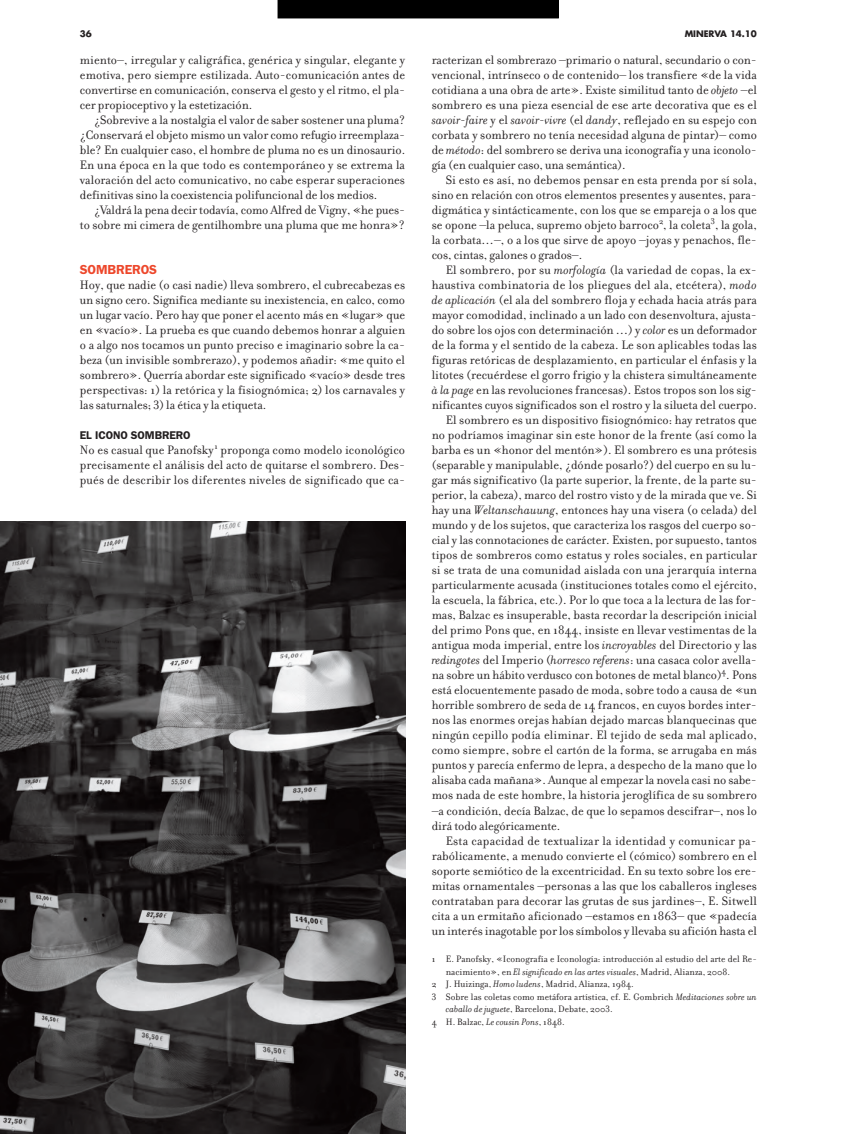
<style>
.page{position:relative;width:850px;height:1134px;background:#fff}
.page>*{position:absolute;margin:0;border:0;box-sizing:border-box;transform-origin:0 0}
.t1{font:13.12px/15px "Filosofia";color:#231f20;text-align:justify}
.t2{font:600 13.12px "ITC Franklin Gothic Std";letter-spacing:-.01em;color:#ed472b}
.t3{font:600 11.25px "ITC Franklin Gothic Std";letter-spacing:-.01em;color:#231f20}
.t4{font:10px "Filosofia";color:#231f20}
.t5{font:700 8.75px "Futura";color:#231f20}
.s1{font-style:italic}
</style>
<div class="page">
<div style="left:277px;top:0;width:282px;height:18px;background:#000"></div>
<img style="left:0;top:521px;width:405px;height:612px">
<p class="t5" style="left:80px;top:30px;width:13px">36</p>
<p class="t5" style="left:684px;top:30px;width:74px">MINERVA 14.10</p>
<p class="t1" style="left:80px;top:54px;width:327px">miento–, irregular y caligráfica, genérica y singular, elegante y emotiva, pero siempre estilizada. Auto-comunicación antes de convertirse en comunicación, conserva el gesto y el ritmo, el pla&shy;cer propioceptivo y la estetización.</p>
<p class="t1" style="left:80px;top:114px;width:327px;text-indent:14px">¿Sobrevive a la nostalgia el valor de saber sostener una pluma? ¿Conservará el objeto mismo un valor como refugio irreemplaza&shy;ble? En cualquier caso, el hombre de pluma no es un dinosaurio.<br>En una época en la que todo es contemporáneo y se extrema la valoración del acto comunicativo, no cabe esperar superaciones definitivas sino la coexistencia polifuncional de los medios.</p>
<p class="t1" style="left:80px;top:204px;width:327px;text-align:right">¿Valdrá la pena decir todavía, como Alfred de Vigny, «he pues-<br>to sobre mi cimera de gentilhombre una pluma que me honra»?</p>
<p class="t2" style="left:80px;top:265px;width:79px">SOMBREROS</p>
<p class="t1" style="left:80px;top:279px;width:327px">Hoy, que nadie (o casi nadie) lleva sombrero, el cubrecabezas es un signo cero. Significa mediante su inexistencia, en calco, como un lugar vacío. Pero hay que poner el acento más en «lugar» que en «vacío». La prueba es que cuando debemos honrar a alguien o a algo nos tocamos un punto preciso e imaginario sobre la ca&shy;beza (un invisible sombrerazo), y podemos añadir: «me quito el sombrero». Querría abordar este significado «vacío» desde tres perspectivas: 1) la retórica y la fisiognómica; 2) los carnavales y las saturnales; 3) la ética y la etiqueta.</p>
<p class="t3" style="left:80px;top:431px;width:112px">EL ICONO SOMBRERO</p>
<p class="t1" style="left:80px;top:444px;width:327px">No es casual que Panofsky<sup>1</sup> proponga como modelo iconológico precisamente el análisis del acto de quitarse el sombrero. Des&shy;pués de describir los diferentes niveles de significado que ca-</p>
<p class="t1" style="left:431px;top:54px;width:327px">racterizan el sombrerazo –primario o natural, secundario o con&shy;vencional, intrínseco o de contenido– los transfiere «de la vida cotidiana a una obra de arte». Existe similitud tanto de <span class="s1">objeto</span> –el sombrero es una pieza esencial de ese arte decorativa que es el <span class="s1">savoir-faire</span> y el <span class="s1">savoir-vivre</span> (el <span class="s1">dandy</span>, reflejado en su espejo con corbata y sombrero no tenía necesidad alguna de pintar)– como de <span class="s1">método</span>: del sombrero se deriva una iconografía y una iconolo&shy;gía (en cualquier caso, una semántica).</p>
<p class="t1" style="left:431px;top:174px;width:327px;text-indent:14px">Si esto es así, no debemos pensar en esta prenda por sí sola, sino en relación con otros elementos presentes y ausentes, para&shy;digmática y sintácticamente, con los que se empareja o a los que se opone –la peluca, supremo objeto barroco<sup>2</sup>, la coleta<sup>3</sup>, la gola, la corbata…–, o a los que sirve de apoyo –joyas y penachos, fle&shy;cos, cintas, galones o grados–.</p>
<p class="t1" style="left:446px;top:264px;width:312px">El sombrero, por su <span class="s1">morfología</span> (la variedad de copas, la ex-</p>
<p class="t1" style="left:432px;top:279px;width:327px">haustiva combinatoria de los pliegues del ala, etcétera), <span class="s1">modo</span></p>
<p class="t1" style="left:432px;top:294px;width:327px"><span class="s1">de aplicación</span> (el ala del sombrero floja y echada hacia atrás para</p>
<p class="t1" style="left:432px;top:309px;width:327px">mayor comodidad, inclinado a un lado con desenvoltura, ajusta-</p>
<p class="t1" style="left:432px;top:324px;width:327px">do sobre los ojos con determinación …) y <span class="s1">color</span> es un deformador</p>
<p class="t1" style="left:432px;top:339px;width:327px">de la forma y el sentido de la cabeza. Le son aplicables todas las</p>
<p class="t1" style="left:432px;top:354px;width:327px">figuras retóricas de desplazamiento, en particular el énfasis y la</p>
<p class="t1" style="left:432px;top:369px;width:327px">litotes (recuérdese el gorro frigio y la chistera simultáneamente</p>
<p class="t1" style="left:432px;top:384px;width:327px"><span class="s1">à la page</span> en las revoluciones francesas). Estos tropos son los sig-</p>
<p class="t1" style="left:432px;top:399px;width:327px">nificantes cuyos significados son el rostro y la silueta del cuerpo.</p>
<p class="t1" style="left:446px;top:414px;width:312px">El sombrero es un dispositivo fisiognómico: hay retratos que</p>
<p class="t1" style="left:432px;top:429px;width:327px">no podríamos imaginar sin este honor de la frente (así como la</p>
<p class="t1" style="left:432px;top:444px;width:327px">barba es un «honor del mentón»). El sombrero es una prótesis</p>
<p class="t1" style="left:432px;top:459px;width:327px">(separable y manipulable, ¿dónde posarlo?) del cuerpo en su lu-</p>
<p class="t1" style="left:432px;top:474px;width:327px">gar más significativo (la parte superior, la frente, de la parte su-</p>
<p class="t1" style="left:432px;top:489px;width:327px">perior, la cabeza), marco del rostro visto y de la mirada que ve. Si</p>
<p class="t1" style="left:432px;top:504px;width:327px">hay una <span class="s1">Weltanschauung</span>, entonces hay una visera (o celada) del</p>
<p class="t1" style="left:432px;top:519px;width:327px">mundo y de los sujetos, que caracteriza los rasgos del cuerpo so-</p>
<p class="t1" style="left:432px;top:534px;width:327px">cial y las connotaciones de carácter. Existen, por supuesto, tantos</p>
<p class="t1" style="left:432px;top:549px;width:327px">tipos de sombreros como estatus y roles sociales, en particular</p>
<p class="t1" style="left:432px;top:564px;width:327px">si se trata de una comunidad aislada con una jerarquía interna</p>
<p class="t1" style="left:432px;top:579px;width:327px">particularmente acusada (instituciones totales como el ejército,</p>
<p class="t1" style="left:432px;top:594px;width:327px">la escuela, la fábrica, etc.). Por lo que toca a la lectura de las for-</p>
<p class="t1" style="left:432px;top:609px;width:327px">mas, Balzac es insuperable, basta recordar la descripción inicial</p>
<p class="t1" style="left:432px;top:624px;width:327px">del primo Pons que, en 1844, insiste en llevar vestimentas de la</p>
<p class="t1" style="left:432px;top:639px;width:327px">antigua moda imperial, entre los <span class="s1">incroyables</span> del Directorio y las</p>
<p class="t1" style="left:431px;top:654px;width:327px"><span class="s1">redingotes</span> del Imperio (<span class="s1">horresco referens</span>: una casaca color avella-</p>
<p class="t1" style="left:432px;top:669px;width:327px">na sobre un hábito verdusco con botones de metal blanco)<sup>4</sup>. Pons</p>
<p class="t1" style="left:432px;top:684px;width:327px">está elocuentemente pasado de moda, sobre todo a causa de «un</p>
<p class="t1" style="left:432px;top:699px;width:326px">horrible sombrero de seda de 14 francos, en cuyos bordes inter-</p>
<p class="t1" style="left:432px;top:714px;width:327px">nos las enormes orejas habían dejado marcas blanquecinas que</p>
<p class="t1" style="left:432px;top:729px;width:327px">ningún cepillo podía eliminar. El tejido de seda mal aplicado,</p>
<p class="t1" style="left:432px;top:744px;width:327px">como siempre, sobre el cartón de la forma, se arrugaba en más</p>
<p class="t1" style="left:432px;top:759px;width:327px">puntos y parecía enfermo de lepra, a despecho de la mano que lo</p>
<p class="t1" style="left:432px;top:774px;width:327px">alisaba cada mañana». Aunque al empezar la novela casi no sabe-</p>
<p class="t1" style="left:432px;top:789px;width:327px">mos nada de este hombre, la historia jeroglífica de su sombrero</p>
<p class="t1" style="left:432px;top:804px;width:327px">–a condición, decía Balzac, de que lo sepamos descifrar–, nos lo</p>
<p class="t1" style="left:432px;top:819px;width:130px">dirá todo alegóricamente.</p>
<p class="t1" style="left:446px;top:834px;width:312px">Esta capacidad de textualizar la identidad y comunicar pa-</p>
<p class="t1" style="left:432px;top:849px;width:327px">rabólicamente, a menudo convierte el (cómico) sombrero en el</p>
<p class="t1" style="left:432px;top:864px;width:327px">soporte semiótico de la excentricidad. En su texto sobre los ere-</p>
<p class="t1" style="left:432px;top:879px;width:327px">mitas ornamentales –personas a las que los caballeros ingleses</p>
<p class="t1" style="left:432px;top:894px;width:327px">contrataban para decorar las grutas de sus jardines–, E. Sitwell</p>
<p class="t1" style="left:432px;top:909px;width:326px">cita a un ermitaño aficionado –estamos en 1863– que «padecía</p>
<p class="t1" style="left:432px;top:924px;width:327px">un interés inagotable por los símbolos y llevaba su afición hasta el</p>
<p class="t4" style="left:432px;top:955px;width:327px">1 E. Panofsky, «Iconografía e Iconología: introducción al estudio del arte del Re-</p>
<p class="t4" style="left:446px;top:968px;width:286px">nacimiento», en <span class="s1">El significado en las artes visuales</span>, Madrid, Alianza, 2008.</p>
<p class="t4" style="left:432px;top:980px;width:204px">2 J. Huizinga, <span class="s1">Homo ludens</span>, Madrid, Alianza, 1984.</p>
<p class="t4" style="left:432px;top:993px;width:327px">3 Sobre las coletas como metáfora artística, cf. E. Gombrich <span class="s1">Meditaciones sobre un</span></p>
<p class="t4" style="left:446px;top:1005px;width:168px"><span class="s1">caballo de juguete</span>, Barcelona, Debate, 2003.</p>
<p class="t4" style="left:432px;top:1018px;width:135px">4 H. Bal zac, <span class="s1">Le cousin Pons</span>, 1848.</p>
</div>
